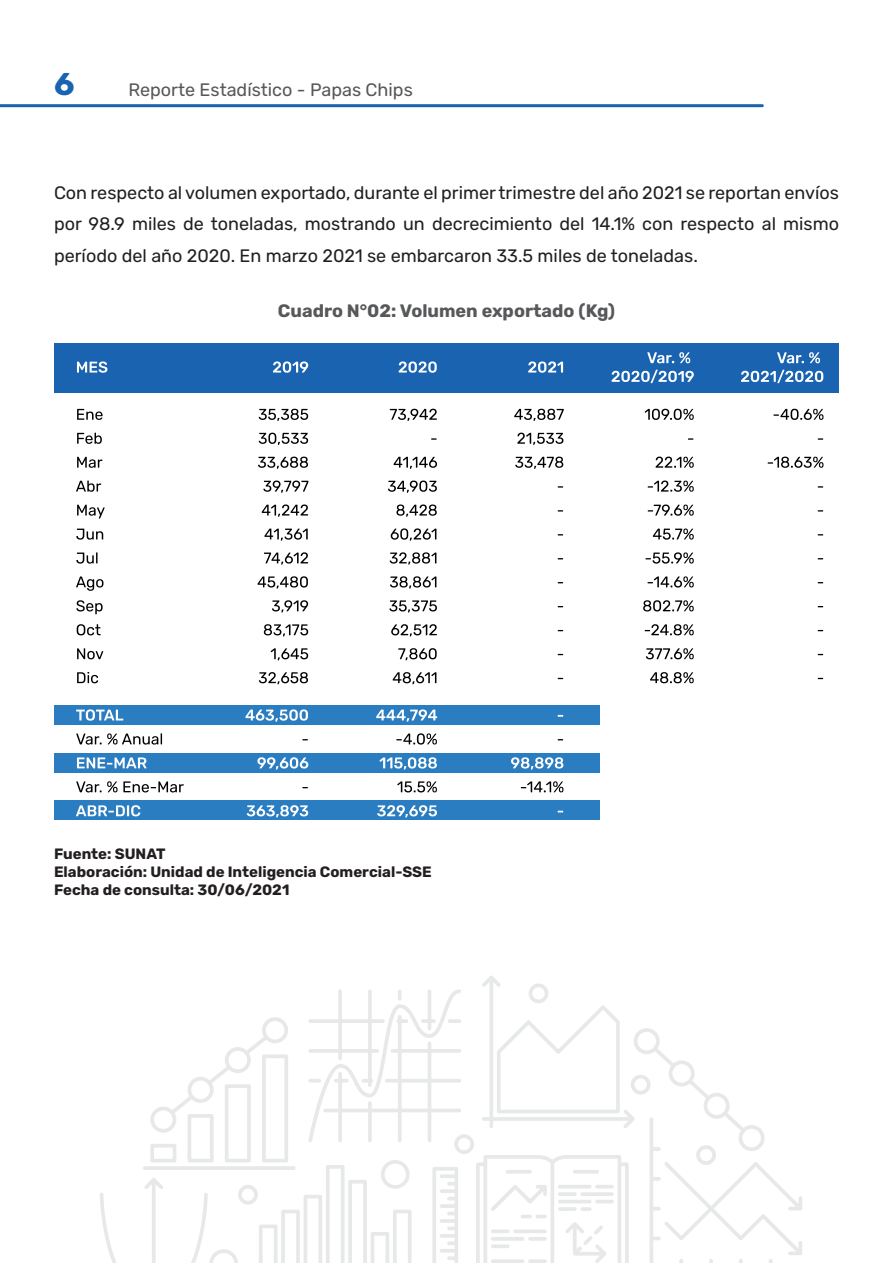
<style>
.page{position:relative;width:893px;height:1263px;background:#fff}
.page>*{position:absolute;margin:0;border:0;box-sizing:border-box;transform-origin:0 0}
.t1{font:700 31.5px "Rubik";color:#1a63b0}
.t2{font:18px/31.5px "Rubik";color:#231f20;text-align:justify}
.t3{font:700 18px "Rubik";color:#57585a}
.t4{font:18px "Rubik";color:#57585a}
.t5{font:700 15px/18px "Rubik";color:#231f20}
</style>
<div class="page">
<hr style="left:0;top:104px;width:762px;height:3px;background:#1a63b0">
<svg style="left:100px;top:976px;width:702px;height:287px"></svg>
<div style="left:54px;top:343px;width:785px;height:50px;background:#1a63b0"></div>
<div style="left:54px;top:705px;width:545px;height:20px;background:#2a7dc1"></div>
<div style="left:54px;top:753px;width:545px;height:19px;background:#2a7dc1"></div>
<div style="left:54px;top:800px;width:545px;height:20px;background:#2a7dc1"></div>
<svg style="left:77px;top:409px;width:26px;height:11px"></svg>
<svg style="left:77px;top:433px;width:25px;height:11px"></svg>
<svg style="left:77px;top:457px;width:25px;height:11px"></svg>
<svg style="left:76px;top:481px;width:25px;height:11px"></svg>
<svg style="left:77px;top:505px;width:28px;height:13px"></svg>
<svg style="left:76px;top:529px;width:27px;height:11px"></svg>
<svg style="left:76px;top:552px;width:22px;height:12px"></svg>
<svg style="left:76px;top:576px;width:27px;height:15px"></svg>
<svg style="left:76px;top:600px;width:27px;height:14px"></svg>
<svg style="left:77px;top:624px;width:24px;height:11px"></svg>
<svg style="left:77px;top:648px;width:26px;height:11px"></svg>
<svg style="left:77px;top:672px;width:21px;height:11px"></svg>
<svg style="left:76px;top:709px;width:47px;height:12px"></svg>
<svg style="left:76px;top:733px;width:86px;height:11px"></svg>
<svg style="left:77px;top:757px;width:70px;height:11px"></svg>
<svg style="left:76px;top:781px;width:108px;height:11px"></svg>
<svg style="left:76px;top:805px;width:64px;height:11px"></svg>
<svg style="left:259px;top:409px;width:49px;height:12px"></svg>
<svg style="left:259px;top:433px;width:49px;height:12px"></svg>
<svg style="left:258px;top:457px;width:50px;height:12px"></svg>
<svg style="left:263px;top:481px;width:45px;height:12px"></svg>
<svg style="left:262px;top:504px;width:46px;height:13px"></svg>
<svg style="left:264px;top:529px;width:44px;height:12px"></svg>
<svg style="left:264px;top:552px;width:44px;height:13px"></svg>
<svg style="left:258px;top:576px;width:50px;height:12px"></svg>
<svg style="left:272px;top:600px;width:36px;height:12px"></svg>
<svg style="left:264px;top:624px;width:44px;height:12px"></svg>
<svg style="left:271px;top:648px;width:37px;height:12px"></svg>
<svg style="left:259px;top:672px;width:49px;height:12px"></svg>
<svg style="left:245px;top:709px;width:63px;height:13px"></svg>
<svg style="left:257px;top:757px;width:51px;height:12px"></svg>
<svg style="left:247px;top:805px;width:61px;height:12px"></svg>
<svg style="left:390px;top:409px;width:47px;height:12px"></svg>
<svg style="left:431px;top:438px;width:6px;height:2px"></svg>
<svg style="left:394px;top:457px;width:43px;height:12px"></svg>
<svg style="left:388px;top:481px;width:49px;height:12px"></svg>
<svg style="left:396px;top:504px;width:41px;height:13px"></svg>
<svg style="left:391px;top:528px;width:45px;height:13px"></svg>
<svg style="left:390px;top:552px;width:46px;height:13px"></svg>
<svg style="left:390px;top:576px;width:46px;height:12px"></svg>
<svg style="left:389px;top:600px;width:48px;height:12px"></svg>
<svg style="left:391px;top:624px;width:46px;height:12px"></svg>
<svg style="left:398px;top:648px;width:39px;height:12px"></svg>
<svg style="left:393px;top:672px;width:43px;height:12px"></svg>
<svg style="left:376px;top:709px;width:61px;height:13px"></svg>
<svg style="left:396px;top:733px;width:41px;height:11px"></svg>
<svg style="left:379px;top:757px;width:58px;height:12px"></svg>
<svg style="left:397px;top:781px;width:40px;height:11px"></svg>
<svg style="left:377px;top:805px;width:60px;height:12px"></svg>
<svg style="left:514px;top:409px;width:50px;height:12px"></svg>
<svg style="left:517px;top:433px;width:46px;height:12px"></svg>
<svg style="left:515px;top:457px;width:48px;height:12px"></svg>
<svg style="left:511px;top:757px;width:52px;height:12px"></svg>
<svg style="left:521px;top:781px;width:42px;height:11px"></svg>
<svg style="left:645px;top:409px;width:49px;height:11px"></svg>
<svg style="left:656px;top:457px;width:38px;height:11px"></svg>
<svg style="left:648px;top:480px;width:46px;height:12px"></svg>
<svg style="left:648px;top:504px;width:46px;height:12px"></svg>
<svg style="left:653px;top:528px;width:41px;height:12px"></svg>
<svg style="left:645px;top:552px;width:49px;height:12px"></svg>
<svg style="left:647px;top:576px;width:47px;height:11px"></svg>
<svg style="left:643px;top:600px;width:51px;height:11px"></svg>
<svg style="left:645px;top:624px;width:49px;height:11px"></svg>
<svg style="left:646px;top:648px;width:48px;height:11px"></svg>
<svg style="left:650px;top:672px;width:44px;height:11px"></svg>
<svg style="left:773px;top:409px;width:50px;height:11px"></svg>
<svg style="left:768px;top:457px;width:55px;height:11px"></svg>
<svg style="left:77px;top:361px;width:30px;height:12px"></svg>
<svg style="left:273px;top:361px;width:35px;height:12px"></svg>
<svg style="left:399px;top:361px;width:38px;height:12px"></svg>
<svg style="left:528px;top:361px;width:35px;height:12px"></svg>
<svg style="left:647px;top:352px;width:43px;height:11px"></svg>
<svg style="left:612px;top:370px;width:82px;height:13px"></svg>
<svg style="left:777px;top:352px;width:43px;height:11px"></svg>
<svg style="left:741px;top:370px;width:82px;height:13px"></svg>
<h1 class="t1" style="left:54px;top:67px;width:22px">6</h1>
<p class="t4" style="left:128px;top:79px;width:286px">Reporte Estadístico - Papas Chips</p>
<p class="t2" style="left:54px;top:177px;width:786px">Con respecto al volumen exportado, durante el primer trimestre del año 2021 se reportan envíos por 98.9 miles de toneladas, mostrando un decrecimiento del 14.1% con respecto al mismo período del año 2020. En marzo 2021 se embarcaron 33.5 miles de toneladas.</p>
<p class="t3" style="left:278px;top:300px;width:339px">Cuadro N°02: Volumen exportado (Kg)</p>
<p class="t5" style="left:54px;top:846px;width:379px">Fuente: SUNAT<br>Elaboración: Unidad de Inteligencia Comercial-SSE<br>Fecha de consulta: 30/06/2021</p>
</div>
